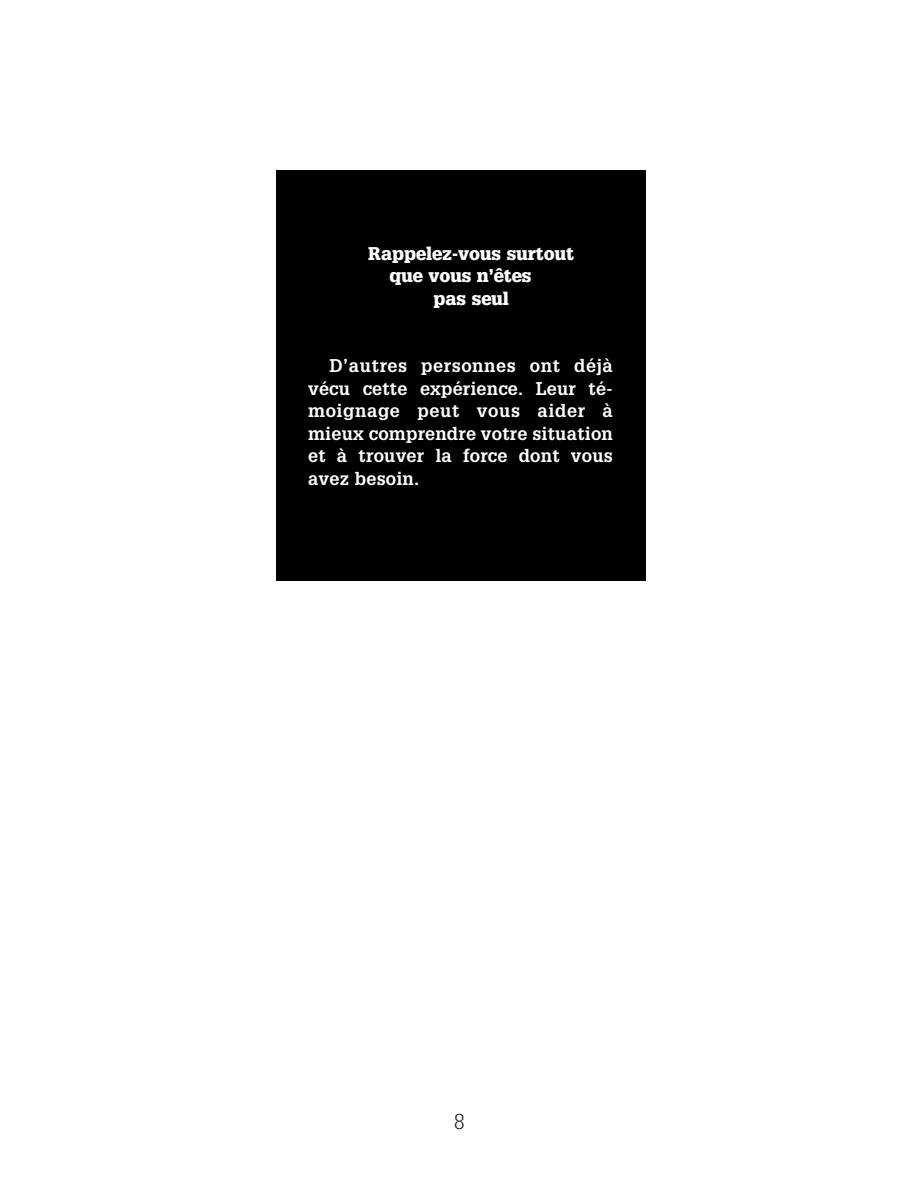
<style>
.page{position:relative;width:918px;height:1188px;background:#fff}
.page>*{position:absolute;margin:0;border:0;box-sizing:border-box;transform-origin:0 0}
.t1{font:300 21px "Glypha";color:#000}
.t2{font:700 18px/22.5px "Glypha";letter-spacing:.01em;color:#fff;text-align:justify}
.t3{font:900 18px "Glypha";color:#fff}
</style>
<div class="page">
<div style="left:276px;top:170px;width:370px;height:411px;background:#000"></div>
<p class="t3" style="left:368px;top:247px;width:207px">Rappelez-vous surtout</p>
<p class="t3" style="left:390px;top:269px;width:144px">que vous n’êtes</p>
<p class="t3" style="left:434px;top:292px;width:77px">pas seul</p>
<p class="t2" style="left:308px;top:356px;width:306px;text-indent:21px">D’autres personnes ont déjà vécu cette expérience. Leur té&shy;moignage peut vous aider à mieux comprendre votre situation et à trouver la force dont vous avez besoin.</p>
<p class="t1" style="left:454px;top:1114px;width:12px">8</p>
</div>
